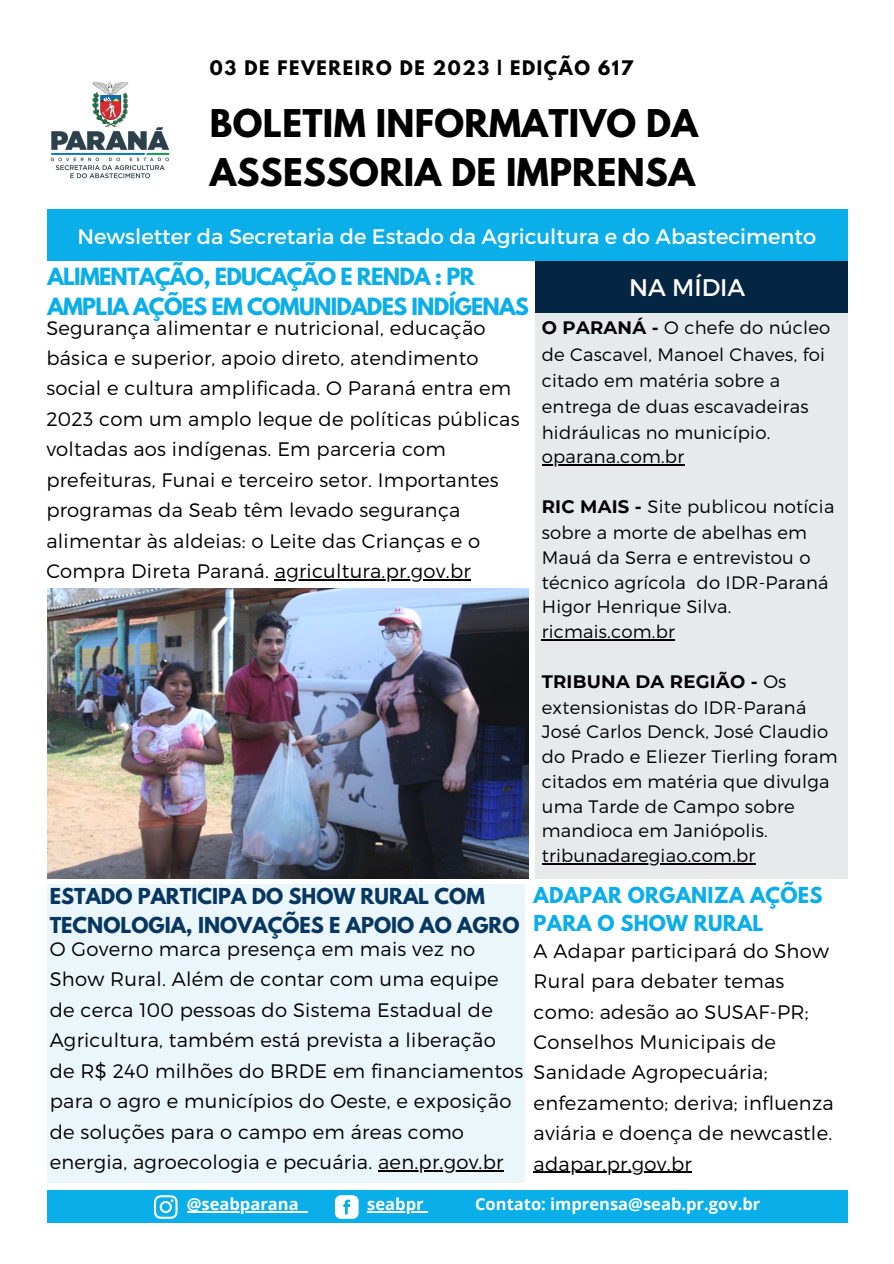
<style>
.page{position:relative;width:894px;height:1264px;background:#fff}
.page>*{position:absolute;margin:0;border:0;box-sizing:border-box;transform-origin:0 0}
.t1{font:700 33.9px/48.3px "League Spartan";letter-spacing:.01em;color:#000}
.t2{font:24px "Montserrat";color:#fff}
.t3{font:700 21px/29.2px "League Spartan";letter-spacing:-.035em;color:#0aaee9}
.t4{font:21px "Montserrat";color:#fff}
.t5{font:300 19.5px/30.5px "Montserrat";letter-spacing:.015em;color:#000}
.t6{font:700 19.5px/28.2px "League Spartan";color:#073760}
.t7{font:700 19.5px/28.2px "League Spartan";letter-spacing:.015em;color:#0aaee9}
.t8{font:300 18px/24.9px "Montserrat";letter-spacing:.015em;color:#000}
.t9{font:700 17.85px "League Spartan";letter-spacing:.09em;color:#000}
.t10{font:700 16.5px "Open Sans";color:#fff}
.s1{font-weight:700}
</style>
<div class="page">
<div style="left:47px;top:209px;width:800px;height:52px;background:#0aaee9"></div>
<div style="left:47px;top:884px;width:478px;height:298px;background:#ebf6fa"></div>
<div style="left:47px;top:1189px;width:800px;height:33px;background:#0aaee9"></div>
<div style="left:535px;top:313px;width:312px;height:565px;background:#e6eaeb"></div>
<div style="left:535px;top:261px;width:312px;height:52px;background:#052642"></div>
<img style="left:50px;top:82px;width:120px;height:97px">
<hr style="left:187px;top:1211px;width:111px;height:1px;background:#fff">
<hr style="left:367px;top:1211px;width:56px;height:1px;background:#fff">
<svg style="left:154px;top:1195px;width:23px;height:23px"></svg>
<svg style="left:335px;top:1195px;width:23px;height:23px"></svg>
<img style="left:47px;top:588px;width:481px;height:290px">
<hr style="left:541px;top:464px;width:143px;height:1px;background:#000">
<hr style="left:541px;top:639px;width:133px;height:1px;background:#000">
<hr style="left:541px;top:863px;width:214px;height:1px;background:#000">
<hr style="left:275px;top:579px;width:196px;height:1px;background:#000">
<hr style="left:378px;top:1169px;width:125px;height:2px;background:#000">
<hr style="left:533px;top:1171px;width:158px;height:1px;background:#000">
<p class="t9" style="left:210px;top:59px;width:424px">03 DE FEVEREIRO DE 2023 | EDIÇÃO 617</p>
<h1 class="t1" style="left:210px;top:104px;width:489px">BOLETIM INFORMATIVO DA<br>ASSESSORIA DE IMPRENSA</h1>
<p class="t4" style="left:77px;top:223px;width:740px">Newsletter da Secretaria de Estado da Agricultura e do Abastecimento</p>
<p class="t2" style="left:629px;top:271px;width:117px">NA MÍDIA</p>
<p class="t5" style="left:46px;top:311px;width:474px">Segurança alimentar e nutricional, educação básica e superior, apoio direto, atendimento social e cultura amplificada. O Paraná entra em 2023 com um amplo leque de políticas públicas voltadas aos indígenas. Em parceria com prefeituras, Funai e terceiro setor. Importantes programas da Seab têm levado segurança alimentar às aldeias: o Leite das Crianças e o Compra Direta Paraná. agricultura.pr.gov.br</p>
<p class="t3" style="left:47px;top:265px;width:483px">ALIMENTAÇÃO, EDUCAÇÃO E RENDA : PR<br>AMPLIA AÇÕES EM COMUNIDADES INDÍGENAS</p>
<p class="t8" style="left:541px;top:313px;width:290px;line-height:26px"><span class="s1">O PARANÁ -</span> O chefe do núcleo de Cascavel, Manoel Chaves, foi citado em matéria sobre a entrega de duas escavadeiras hidráulicas no município. oparana.com.br</p>
<p class="t8" style="left:541px;top:493px;width:294px"><span class="s1">RIC MAIS -</span> Site publicou notícia sobre a morte de abelhas em<br>Mauá da Serra e entrevistou o técnico agrícola do IDR-Paraná<br>Higor Henrique Silva. ricmais.com.br</p>
<p class="t8" style="left:541px;top:668px;width:297px"><span class="s1">TRIBUNA DA REGIÃO -</span> Os extensionistas do IDR-Paraná<br>José Carlos Denck, José Claudio do Prado e Eliezer Tierling foram citados em matéria que divulga uma Tarde de Campo sobre mandioca em Janiópolis. tribunadaregiao.com.br</p>
<p class="t6" style="left:50px;top:885px;width:471px">ESTADO PARTICIPA DO SHOW RURAL COM<br>TECNOLOGIA, INOVAÇÕES E APOIO AO AGRO</p>
<p class="t7" style="left:533px;top:883px;width:290px">ADAPAR ORGANIZA AÇÕES<br>PARA O SHOW RURAL</p>
<p class="t5" style="left:533px;top:934px;width:301px">A Adapar participará do Show<br>Rural para debater temas como: adesão ao SUSAF-PR;<br>Conselhos Municipais de<br>Sanidade Agropecuária; enfezamento; deriva; influenza aviária e doença de newcastle. adapar.pr.gov.br</p>
<p class="t5" style="left:50px;top:932px;width:475px">O Governo marca presença em mais vez no Show Rural. Além de contar com uma equipe de cerca 100 pessoas do Sistema Estadual de Agricultura, também está prevista a liberação de R$ 240 milhões do BRDE em financiamentos para o agro e municípios do Oeste, e exposição de soluções para o campo em áreas como energia, agroecologia e pecuária. aen.pr.gov.br</p>
<p class="t10" style="left:187px;top:1192px;width:113px">@seabparana</p>
<p class="t10" style="left:367px;top:1192px;width:58px">seabpr</p>
<p class="t10" style="left:475px;top:1192px;width:287px">Contato: imprensa@seab.pr.gov.br</p>
</div>
